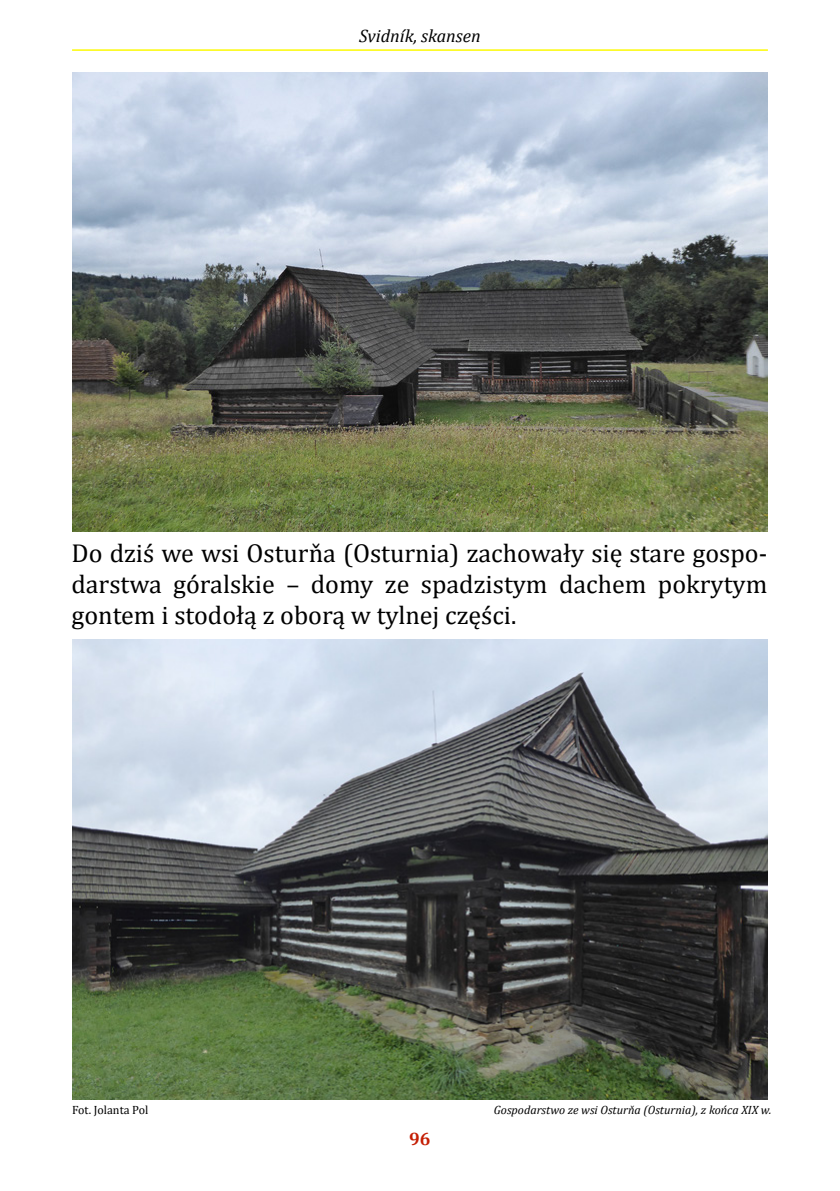
<style>
.page{position:relative;width:840px;height:1191px;background:#fff}
.page>*{position:absolute;margin:0;border:0;box-sizing:border-box;transform-origin:0 0}
.t1{font:26px/31.2px "Cambria";color:#000;text-align:justify}
.t2{font:italic 18px "Cambria";color:#000}
.t3{font:700 18px "Cambria";color:#c41e04}
.t4{font:italic 12px "Cambria";color:#000}
.t5{font:12px "Cambria";color:#000}
</style>
<div class="page">
<hr style="left:72px;top:49px;width:695px;height:2px;background:#fcfa04">
<img style="left:72px;top:639px;width:695px;height:460px">
<img style="left:72px;top:72px;width:695px;height:459px">
<p class="t2" style="left:359px;top:24px;width:123px">Svidník, skansen</p>
<p class="t1" style="left:71px;top:537px;width:697px">Do dziś we wsi Osturňa (Osturnia) zachowały się stare gospo&shy;darstwa góralskie – domy ze spadzistym dachem pokrytym gontem i stodołą z oborą w tylnej części.</p>
<p class="t5" style="left:72px;top:1103px;width:78px">Fot. Jolanta Pol</p>
<p class="t3" style="left:409px;top:1126px;width:23px">96</p>
<p class="t4" style="left:493px;top:1101px;width:279px">Gospodarstwo ze wsi Osturňa (Osturnia), z końca XIX w.</p>
</div>
